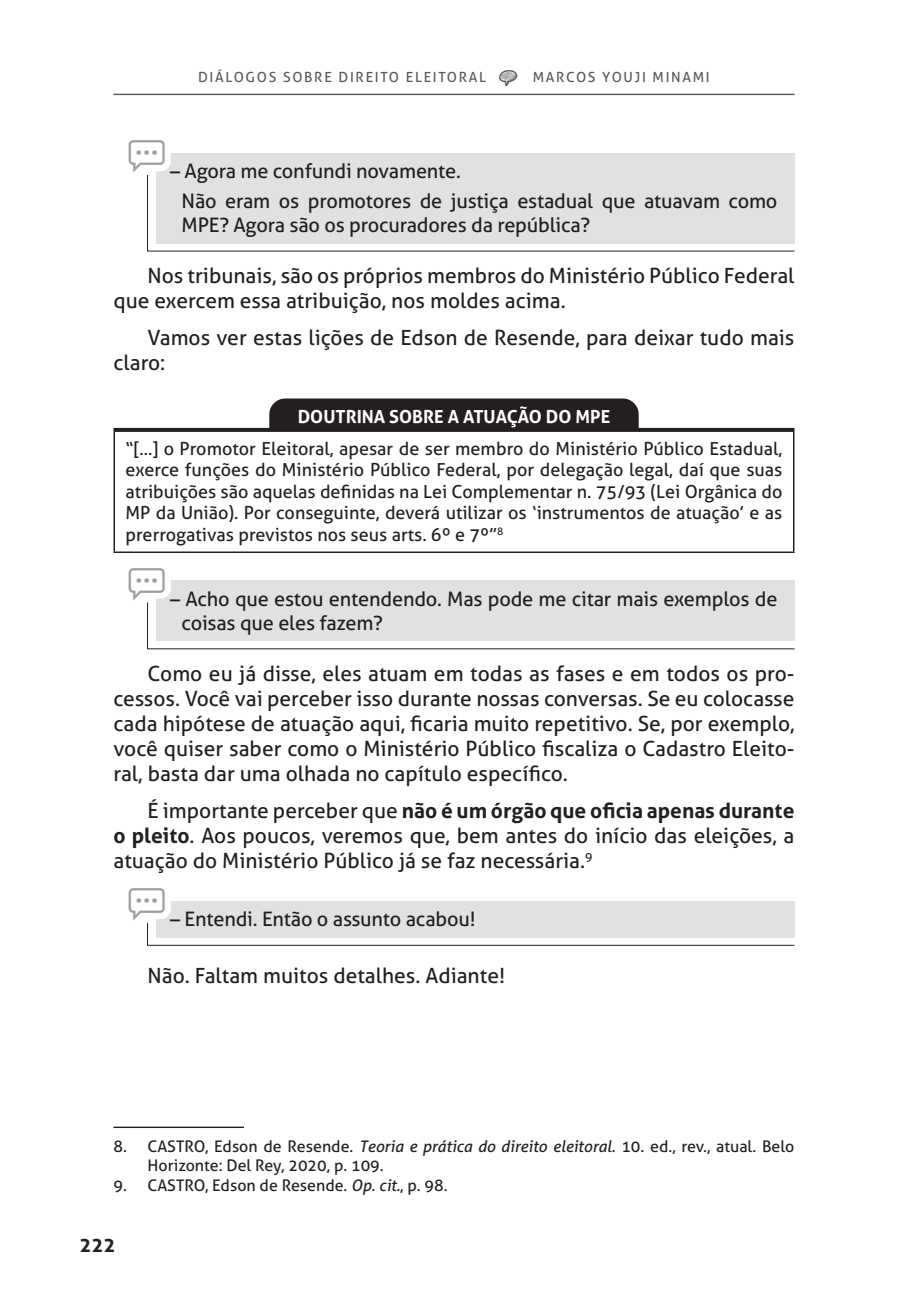
<style>
.page{position:relative;width:908px;height:1304px;background:#fff}
.page>*{position:absolute;margin:0;border:0;box-sizing:border-box;transform-origin:0 0}
.TEXTO{font:21px/25.2px "Aller";color:#231f20}
.TEXTO_ALUNO_2{font:20px/24px "Aller";letter-spacing:-.01em;color:#231f20}
.t1{font:700 20px "Aller";color:#231f20}
.TABELA{font:18px/21.6px "Aller";color:#231f20;text-align:justify}
.TABELA_TITULO{font:700 18px "Aller";color:#fff}
.RODAPÉ{font:16px/19.2px "Aller";color:#231f20}
.t2{font:14px "Aller";letter-spacing:.12em;color:#57585a}
.s1{font-weight:700}
.s2{font-style:italic}
</style>
<div class="page">
<hr style="left:113px;top:94px;width:681px;height:1px;background:#57585a">
<div style="left:156px;top:153px;width:638px;height:90px;background:#e0e1e3"></div>
<svg style="left:147px;top:174px;width:648px;height:78px"></svg>
<hr style="left:113px;top:432px;width:2px;height:119px;background:#231f20">
<hr style="left:792px;top:432px;width:2px;height:119px;background:#231f20">
<hr style="left:113px;top:551px;width:681px;height:2px;background:#231f20">
<svg style="left:113px;top:428px;width:681px;height:4px;background:#292627"></svg>
<div style="left:269px;top:398px;width:369px;height:32px;background:#231f20"></div>
<hr style="left:113px;top:1127px;width:131px;height:1px;background:#231f20">
<svg style="left:147px;top:580px;width:648px;height:70px;background:#e0e1e3"></svg>
<svg style="left:147px;top:901px;width:648px;height:45px;background:#e0e1e3"></svg>
<p class="t2" style="left:198px;top:69px;width:289px">DIÁLOGOS SOBRE DIREITO ELEITORAL</p>
<p class="t2" style="left:532px;top:69px;width:178px">MARCOS YOUJI MINAMI</p>
<p class="TEXTO_ALUNO_2" style="left:170px;top:159px;width:292px">– Agora me confundi novamente.</p>
<p class="TEXTO_ALUNO_2" style="left:181px;top:189px;width:597px">Não eram os promotores de justiça estadual que atuavam como<br>MPE? Agora são os procuradores da república?</p>
<p class="TEXTO" style="left:113px;top:263px;width:682px;text-indent:34px">Nos tribunais, são os próprios membros do Ministério Público Federal que exercem essa atribuição, nos moldes acima.</p>
<p class="TEXTO" style="left:113px;top:324px;width:682px;text-indent:34px">Vamos ver estas lições de Edson de Resende, para deixar tudo mais claro:</p>
<p class="TABELA_TITULO" style="left:297px;top:406px;width:314px">DOUTRINA SOBRE A ATUAÇÃO DO MPE</p>
<p class="TABELA" style="left:125px;top:437px;width:658px">“[...] o Promotor Eleitoral, apesar de ser membro do Ministério Público Estadual, exerce funções do Ministério Público Federal, por delegação legal, daí que suas atribuições são aquelas definidas na Lei Complementar n. 75/93 (Lei Orgânica do MP da União). Por conseguinte, deverá utilizar os ‘instrumentos de atuação’ e as prerrogativas previstos nos seus arts. 6º e 7º”<sup>8</sup></p>
<p class="TEXTO_ALUNO_2" style="left:181px;top:587px;width:597px;text-indent:-11px">– Acho que estou entendendo. Mas pode me citar mais exemplos de coisas que eles fazem?</p>
<p class="TEXTO" style="left:113px;top:660px;width:682px;text-align:justify;text-indent:34px">Como eu já disse, eles atuam em todas as fases e em todos os pro&shy;cessos. Você vai perceber isso durante nossas conversas. Se eu colocasse cada hipótese de atuação aqui, ficaria muito repetitivo. Se, por exemplo, você quiser saber como o Ministério Público fiscaliza o Cadastro Eleito&shy;ral, basta dar uma olhada no capítulo específico.</p>
<p class="TEXTO" style="left:113px;top:798px;width:682px;text-align:justify;text-indent:34px">É importante perceber que <span class="s1">não é um órgão que oficia apenas durante o pleito</span>. Aos poucos, veremos que, bem antes do início das eleições, a atuação do Ministério Público já se faz necessária.<sup>9</sup></p>
<p class="TEXTO_ALUNO_2" style="left:170px;top:907px;width:306px">– Entendi. Então o assunto acabou!</p>
<p class="TEXTO" style="left:147px;top:963px;width:359px">Não. Faltam muitos detalhes. Adiante!</p>
<p class="RODAPÉ" style="left:147px;top:1137px;width:648px;text-indent:-34px">8. CASTRO, Edson de Resende. <span class="s2">Teoria e prática do direito eleitoral</span>. 10. ed., rev., atual. Belo<br>Horizonte: Del Rey, 2020, p. 109.</p>
<p class="RODAPÉ" style="left:113px;top:1175px;width:335px">9. CASTRO, Edson de Resende. <span class="s2">Op. cit.</span>, p. 98.</p>
<p class="t1" style="left:79px;top:1233px;width:37px">222</p>
</div>
